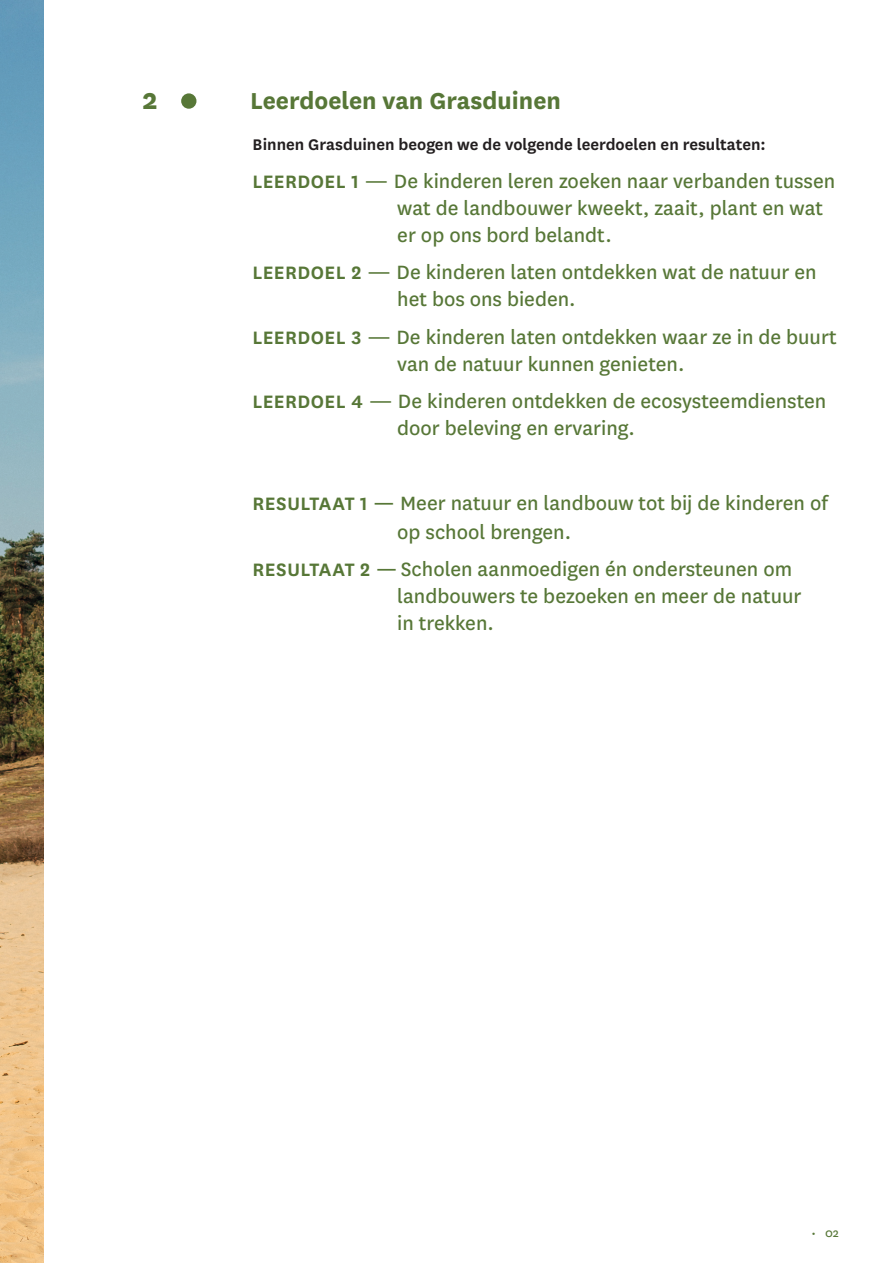
<style>
.page{position:relative;width:893px;height:1263px;background:#fff}
.page>*{position:absolute;margin:0;border:0;box-sizing:border-box;transform-origin:0 0}
.t1{font:700 32.7px "National";color:#577737}
.t2{font:700 27px "National";color:#577737}
.t3{font:22.5px/27px "National";color:#577737}
.t4{font:600 18px "National";color:#231f20}
.t5{font:13.5px "National";color:#577737}
.s1{font-weight:600;font-size:21px}
.s2{font-size:24px}
</style>
<div class="page">
<img style="left:0;top:0;width:43px;height:1263px">
<div style="left:181px;top:93px;width:15px;height:16px;background:#577737;border-radius:50%"></div>
<h1 class="t1" style="left:142px;top:75px;width:17px">2</h1>
<p class="t2" style="left:250px;top:81px;width:312px">Leerdoelen van Grasduinen</p>
<p class="t4" style="left:253px;top:132px;width:515px">Binnen Grasduinen beogen we de volgende leerdoelen en resultaten:</p>
<p class="t3" style="left:397px;top:166px;width:440px;text-indent:-145px"><span class="s1">LEERDOEL 1</span> <span class="s2">—</span> De kinderen leren zoeken naar verbanden tussen wat de landbouwer kweekt, zaait, plant en wat er op ons bord belandt.</p>
<p class="t3" style="left:397px;top:257px;width:421px;text-indent:-145px"><span class="s1">LEERDOEL 2</span> <span class="s2">—</span> De kinderen laten ontdekken wat de natuur en het bos ons bieden.</p>
<p class="t3" style="left:253px;top:322px;width:585px;text-align:center"><span class="s1">LEERDOEL 3</span> <span class="s2">—</span> De kinderen laten ontdekken waar ze in de buurt van de natuur kunnen genieten.</p>
<p class="t3" style="left:397px;top:386px;width:431px;text-indent:-145px"><span class="s1">LEERDOEL 4</span> <span class="s2">—</span> De kinderen ontdekken de ecosysteemdiensten door beleving en ervaring.</p>
<p class="t3" style="left:397px;top:488px;width:432px;line-height:28.8px;text-indent:-145px"><span class="s1">RESULTAAT 1 —</span> Meer natuur en landbouw tot bij de kinderen of op school brengen.</p>
<p class="t3" style="left:397px;top:555px;width:406px;text-indent:-145px"><span class="s1">RESULTAAT 2 —</span> Scholen aanmoedigen én ondersteunen om landbouwers te bezoeken en meer de natuur in trekken.</p>
<p class="t5" style="left:812px;top:1224px;width:29px">• 02</p>
</div>
